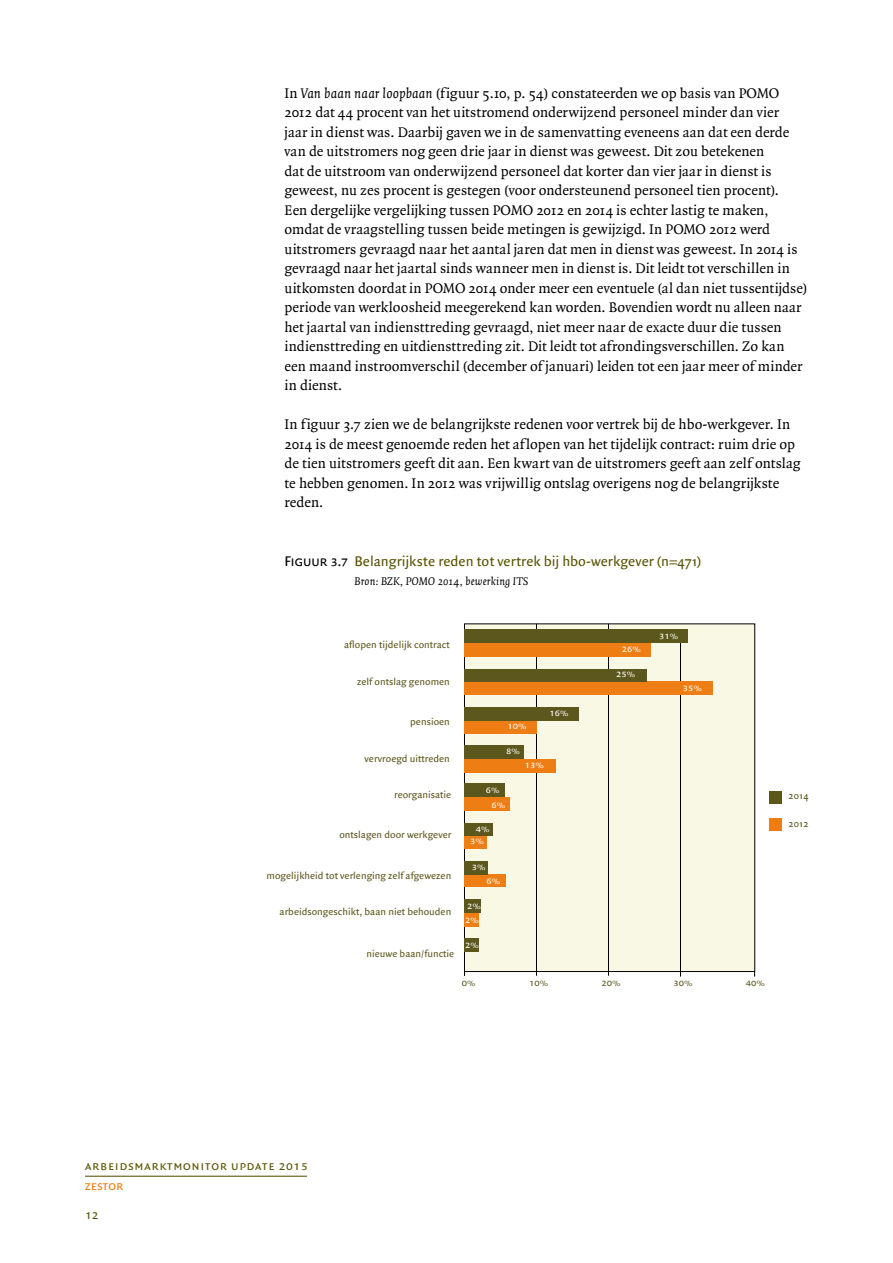
<style>
.page{position:relative;width:893px;height:1263px;background:#fff}
.page>*{position:absolute;margin:0;border:0;box-sizing:border-box;transform-origin:0 0}
.t1{font:15px/19.5px "Quadraat";letter-spacing:.005em;color:#000}
.t2{font:15px "Quadraat Sans";color:#595403}
.t3{font:13.5px "Quadraat Sans Small Caps";letter-spacing:.05em;color:#595403}
.t4{font:13.5px "Quadraat Sans Small Caps";color:#ef7b10}
.t5{font:italic 12px "Quadraat";letter-spacing:.015em;color:#000}
.t6{font:10.5px "Quadraat Sans";color:#5c571c}
.t7{font:10.5px "Quadraat Sans Small Caps";color:#fff}
.t8{font:10.5px "Quadraat Sans Small Caps";color:#5c571c}
.s1{font-style:italic}
.s2{font-family:"Quadraat Sans Small Caps";color:#000}
</style>
<div class="page">
<hr style="left:85px;top:1176px;width:222px;height:1px;background:#595403">
<div style="left:464px;top:624px;width:291px;height:347px;background:#f8f8e4"></div>
<div style="left:464px;top:623px;width:291px;height:349px;border:1px solid #000"></div>
<div style="left:769px;top:791px;width:13px;height:13px;background:#5c571c"></div>
<div style="left:769px;top:818px;width:13px;height:13px;background:#ee7e13"></div>
<hr style="left:536px;top:624px;width:1px;height:352px;background:#000">
<hr style="left:608px;top:624px;width:1px;height:352px;background:#000">
<hr style="left:680px;top:630px;width:1px;height:346px;background:#000">
<div style="left:464px;top:913px;width:15px;height:13px;background:#ee7e13"></div>
<div style="left:464px;top:875px;width:42px;height:12px;background:#ee7e13"></div>
<div style="left:464px;top:835px;width:23px;height:14px;background:#ee7e13"></div>
<div style="left:464px;top:797px;width:45px;height:14px;background:#ee7e13"></div>
<div style="left:464px;top:759px;width:92px;height:13px;background:#ee7e13"></div>
<div style="left:464px;top:721px;width:72px;height:13px;background:#ee7e13"></div>
<div style="left:464px;top:681px;width:249px;height:14px;background:#ee7e13"></div>
<div style="left:464px;top:643px;width:187px;height:13px;background:#ee7e13"></div>
<div style="left:464px;top:938px;width:15px;height:13px;background:#5c571c"></div>
<div style="left:464px;top:899px;width:17px;height:14px;background:#5c571c"></div>
<div style="left:464px;top:861px;width:24px;height:14px;background:#5c571c"></div>
<div style="left:464px;top:823px;width:29px;height:12px;background:#5c571c"></div>
<div style="left:464px;top:784px;width:41px;height:13px;background:#5c571c"></div>
<div style="left:464px;top:745px;width:60px;height:14px;background:#5c571c"></div>
<div style="left:464px;top:707px;width:115px;height:14px;background:#5c571c"></div>
<div style="left:464px;top:669px;width:183px;height:12px;background:#5c571c"></div>
<div style="left:464px;top:629px;width:224px;height:14px;background:#5c571c"></div>
<p class="t1" style="left:284px;top:83px;width:524px">In <span class="s1">Van baan naar loopbaan</span> (figuur 5.10, p. 54) constateerden we op basis van POMO 2012 dat 44 procent van het uitstromend onderwijzend personeel minder dan vier<br>jaar in dienst was. Daarbij gaven we in de samenvatting eveneens aan dat een derde van de uitstromers nog geen drie jaar in dienst was geweest. Dit zou betekenen<br>dat de uitstroom van onderwijzend personeel dat korter dan vier jaar in dienst is geweest, nu zes procent is gestegen (voor ondersteunend personeel tien procent).<br>Een dergelijke vergelijking tussen POMO 2012 en 2014 is echter lastig te maken, omdat de vraagstelling tussen beide metingen is gewijzigd. In POMO 2012 werd uitstromers gevraagd naar het aantal jaren dat men in dienst was geweest. In 2014 is gevraagd naar het jaartal sinds wanneer men in dienst is. Dit leidt tot verschillen in uitkomsten doordat in POMO 2014 onder meer een eventuele (al dan niet tussentijdse) periode van werkloosheid meegerekend kan worden. Bovendien wordt nu alleen naar het jaartal van indiensttreding gevraagd, niet meer naar de exacte duur die tussen indiensttreding en uitdiensttreding zit. Dit leidt tot afrondingsverschillen. Zo kan een maand instroomverschil (december of januari) leiden tot een jaar meer of minder in dienst.</p>
<p class="t1" style="left:284px;top:415px;width:518px">In figuur 3.7 zien we de belangrijkste redenen voor vertrek bij de hbo-werkgever. In 2014 is de meest genoemde reden het aflopen van het tijdelijk contract: ruim drie op de tien uitstromers geeft dit aan. Een kwart van de uitstromers geeft aan zelf ontslag te hebben genomen. In 2012 was vrijwillig ontslag overigens nog de belangrijkste reden.</p>
<p class="t2" style="left:284px;top:552px;width:418px"><span class="s2">Figuur 3.7</span> Belangrijkste reden tot vertrek bij hbo-werkgever (n=471)</p>
<p class="t5" style="left:355px;top:575px;width:175px">Bron: BZK, POMO 2014, bewerking ITS</p>
<p class="t6" style="left:344px;top:639px;width:107px">aflopen tijdelijk contract</p>
<p class="t7" style="left:622px;top:642px;width:21px">26%</p>
<p class="t7" style="left:659px;top:629px;width:21px">31%</p>
<p class="t6" style="left:357px;top:675px;width:94px">zelf ontslag genomen</p>
<p class="t7" style="left:616px;top:668px;width:21px">25%</p>
<p class="t7" style="left:683px;top:681px;width:21px">35%</p>
<p class="t6" style="left:410px;top:716px;width:41px">pensioen</p>
<p class="t7" style="left:508px;top:720px;width:21px">10%</p>
<p class="t7" style="left:549px;top:706px;width:21px">16%</p>
<p class="t6" style="left:365px;top:752px;width:87px">vervroegd uittreden</p>
<p class="t7" style="left:506px;top:745px;width:15px">8%</p>
<p class="t7" style="left:525px;top:758px;width:21px">13%</p>
<p class="t6" style="left:394px;top:789px;width:59px">reorganisatie</p>
<p class="t6" style="left:339px;top:828px;width:113px">ontslagen door werkgever</p>
<p class="t7" style="left:486px;top:784px;width:15px">6%</p>
<p class="t7" style="left:492px;top:798px;width:15px">6%</p>
<p class="t7" style="left:476px;top:822px;width:15px">4%</p>
<p class="t7" style="left:470px;top:834px;width:15px">3%</p>
<p class="t6" style="left:789px;top:790px;width:22px">2014</p>
<p class="t6" style="left:789px;top:817px;width:22px">2012</p>
<p class="t6" style="left:267px;top:869px;width:186px">mogelijkheid tot verlenging zelf afgewezen</p>
<p class="t7" style="left:472px;top:861px;width:15px">3%</p>
<p class="t7" style="left:486px;top:874px;width:15px">6%</p>
<p class="t6" style="left:280px;top:906px;width:173px">arbeidsongeschikt, baan niet behouden</p>
<p class="t7" style="left:467px;top:899px;width:15px">2%</p>
<p class="t7" style="left:465px;top:913px;width:15px">2%</p>
<p class="t6" style="left:366px;top:947px;width:89px">nieuwe baan/functie</p>
<p class="t7" style="left:465px;top:938px;width:15px">2%</p>
<p class="t8" style="left:462px;top:976px;width:15px">0%</p>
<p class="t8" style="left:529px;top:976px;width:21px">10%</p>
<p class="t8" style="left:601px;top:976px;width:21px">20%</p>
<p class="t8" style="left:674px;top:976px;width:21px">30%</p>
<p class="t8" style="left:746px;top:976px;width:21px">40%</p>
<p class="t3" style="left:85px;top:1158px;width:224px">arbeidsmarktmonitor update 2015</p>
<p class="t4" style="left:85px;top:1177px;width:40px">zestor</p>
<p class="t3" style="left:85px;top:1207px;width:15px">12</p>
</div>
